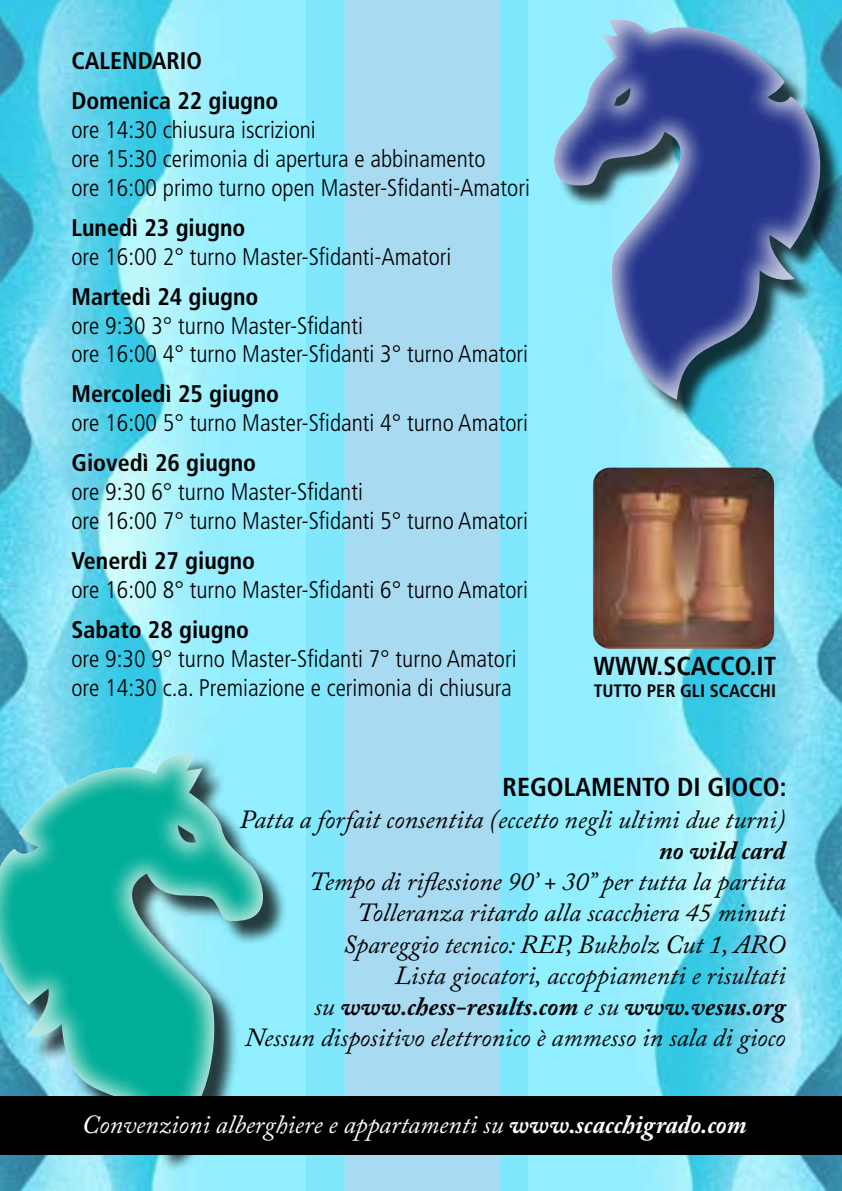
<style>
.page{position:relative;width:842px;height:1191px;background:#fff}
.page>*{position:absolute;margin:0;border:0;box-sizing:border-box;transform-origin:0 0}
.t1{font:italic 26px/31.2px "Adobe Caslon Pro";color:#000;text-align:right}
.t2{font:italic 26px "Adobe Caslon Pro";color:#fff}
.t3{font:700 condensed 26px "Frutiger LT Std";color:#000}
.t4{font:italic 700 26px "Adobe Caslon Pro";color:#000}
.t5{font:300 condensed 24px/28.8px "Frutiger LT Std";color:#000}
.t6{font:700 condensed 24px/40.2px "Frutiger LT Std";color:#000}
.t7{font:700 condensed 18px "Frutiger LT Std";color:#000}
.s1{font-weight:700}
</style>
<div class="page">
<div style="left:306px;top:0;width:221px;height:1191px;background:#a8dbf2"></div>
<img style="left:0;top:0;width:344px;height:700px">
<img style="left:500px;top:442px;width:342px;height:749px">
<svg style="left:0;top:700px;width:350px;height:491px;background:#5bccd0"></svg>
<svg style="left:500px;top:0;width:342px;height:442px;background:#62a1c8"></svg>
<div style="left:0;top:1095px;width:842px;height:59px;background:#000"></div>
<img style="left:593px;top:467px;width:181px;height:182px">
<p class="t6" style="left:72px;top:41px;width:208px">CALENDARIO<br>Domenica 22 giugno</p>
<p class="t5" style="left:72px;top:116px;width:460px">ore 14:30 chiusura iscrizioni<br>ore 15:30 cerimonia di apertura e abbinamento<br>ore 16:00 primo turno open Master-Sfidanti-Amatori</p>
<p class="t6" style="left:72px;top:207px;width:175px">Lunedì 23 giugno</p>
<p class="t5" style="left:72px;top:242px;width:381px">ore 16:00 2° turno Master-Sfidanti-Amatori</p>
<p class="t6" style="left:72px;top:276px;width:188px">Martedì 24 giugno</p>
<p class="t5" style="left:72px;top:311px;width:458px">ore 9:30 3° turno Master-Sfidanti<br>ore 16:00 4° turno Master-Sfidanti 3° turno Amatori</p>
<p class="t6" style="left:72px;top:374px;width:209px">Mercoledì 25 giugno</p>
<p class="t5" style="left:72px;top:409px;width:458px">ore 16:00 5° turno Master-Sfidanti 4° turno Amatori</p>
<p class="t6" style="left:72px;top:443px;width:186px">Giovedì 26 giugno</p>
<p class="t5" style="left:72px;top:478px;width:458px">ore 9:30 6° turno Master-Sfidanti<br>ore 16:00 7° turno Master-Sfidanti 5° turno Amatori</p>
<p class="t6" style="left:72px;top:541px;width:185px">Venerdì 27 giugno</p>
<p class="t5" style="left:72px;top:575px;width:458px">ore 16:00 8° turno Master-Sfidanti 6° turno Amatori</p>
<p class="t6" style="left:72px;top:610px;width:179px">Sabato 28 giugno</p>
<p class="t5" style="left:72px;top:644px;width:447px">ore 9:30 9° turno Master-Sfidanti 7° turno Amatori ore 14:30 c.a. Premiazione e cerimonia di chiusura</p>
<p class="t3" style="left:593px;top:650px;width:184px">WWW.SCACCO.IT</p>
<p class="t7" style="left:594px;top:680px;width:184px">TUTTO PER GLI SCACCHI</p>
<p class="t3" style="left:503px;top:772px;width:285px">REGOLAMENTO DI GIOCO:</p>
<p class="t1" style="left:240px;top:803px;width:547px">Patta a forfait consentita (eccetto negli ultimi due turni)</p>
<p class="t4" style="left:659px;top:834px;width:128px">no wild card</p>
<p class="t1" style="left:245px;top:865px;width:542px">Tempo di riflessione 90’ + 30” per tutta la partita Tolleranza ritardo alla scacchiera 45 minuti<br>Spareggio tecnico: REP, Bukholz Cut 1, ARO<br>Lista giocatori, accoppiamenti e risultati<br>su <span class="s1">www.chess-results.com</span> e su <span class="s1">www.vesus.org </span>Nessun dispositivo elettronico è ammesso in sala di gioco</p>
<p class="t2" style="left:82px;top:1108px;width:667px">Convenzioni alberghiere e appartamenti su <span class="s1">www.scacchigrado.com</span></p>
</div>
